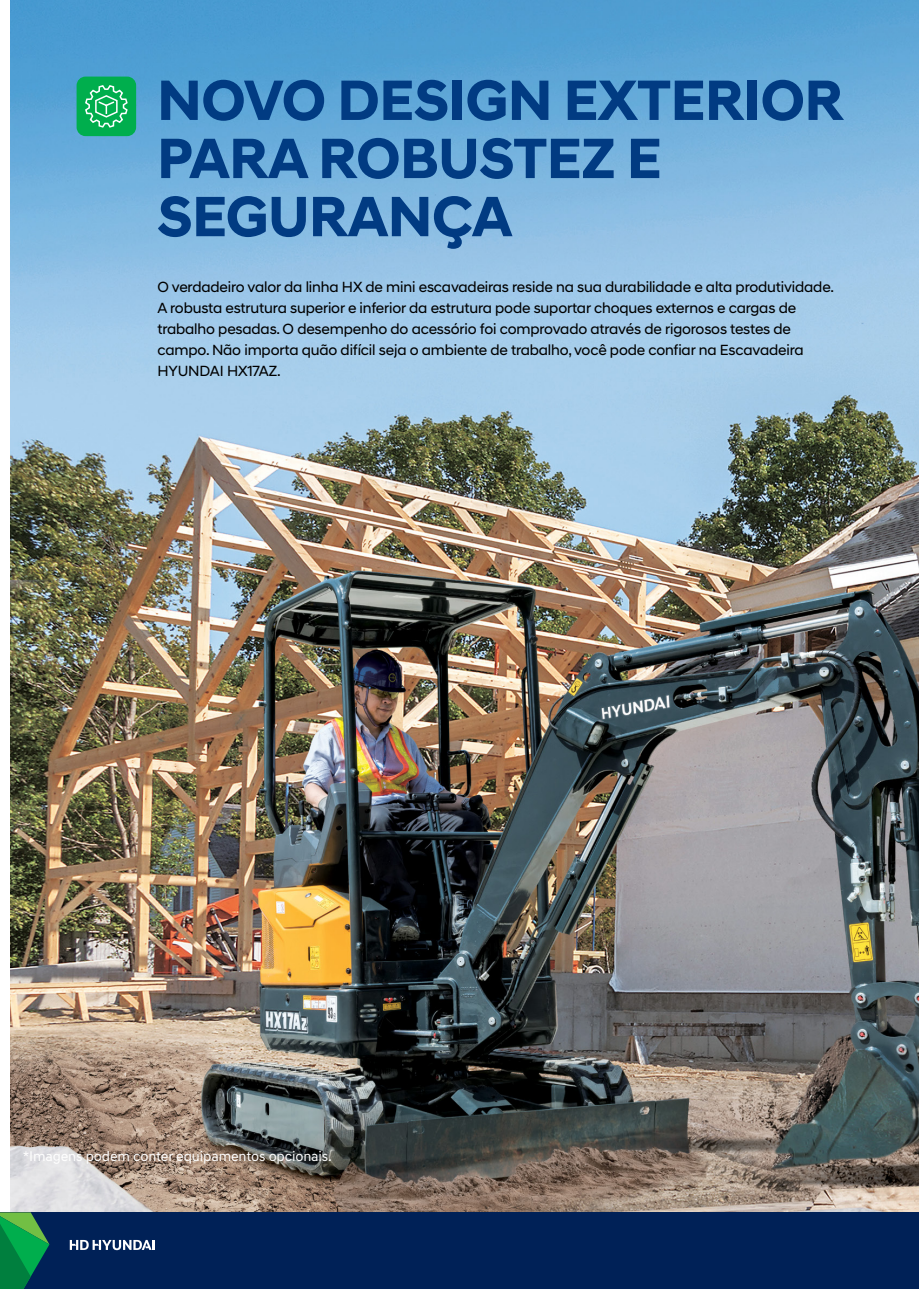
<style>
.page{position:relative;width:919px;height:1289px;background:#fff}
.page>*{position:absolute;margin:0;border:0;box-sizing:border-box;transform-origin:0 0}
.이미지-큰제목{font:700 57.75px/58.1px "Hyundai Sans Head";color:#013b82}
.이미지-본문{font:15px/21px "Hyundai Sans Head";letter-spacing:-.01em;color:#000}
.TEXTO_CORRIDO{font:14.25px "Hyundai Sans Text";letter-spacing:-.01em;color:#fff}
</style>
<div class="page">
<img style="left:11px;top:0;width:907px;height:1212px">
<div style="left:77px;top:77px;width:59px;height:59px;background:#00ae4d;border-radius:9px"></div>
<svg style="left:85px;top:85px;width:43px;height:43px"></svg>
<div style="left:0;top:1212px;width:918px;height:76px;background:#002157"></div>
<svg style="left:0;top:1212px;width:49px;height:76px"></svg>
<svg style="left:70px;top:1239px;width:85px;height:11px"></svg>
<p class="이미지-큰제목" style="left:157px;top:71px;width:687px">NOVO DESIGN EXTERIOR<br>PARA ROBUSTEZ E<br>SEGURANÇA</p>
<p class="이미지-본문" style="left:157px;top:276px;width:678px">O verdadeiro valor da linha HX de mini escavadeiras reside na sua durabilidade e alta produtividade.<br>A robusta estrutura superior e inferior da estrutura pode suportar choques externos e cargas de trabalho pesadas. O desempenho do acessório foi comprovado através de rigorosos testes de campo. Não importa quão difícil seja o ambiente de trabalho, você pode confiar na Escavadeira HYUNDAI HX17AZ.</p>
<p class="TEXTO_CORRIDO" style="left:23px;top:1147px;width:310px">*Imagens podem conter equipamentos opcionais.</p>
</div>
